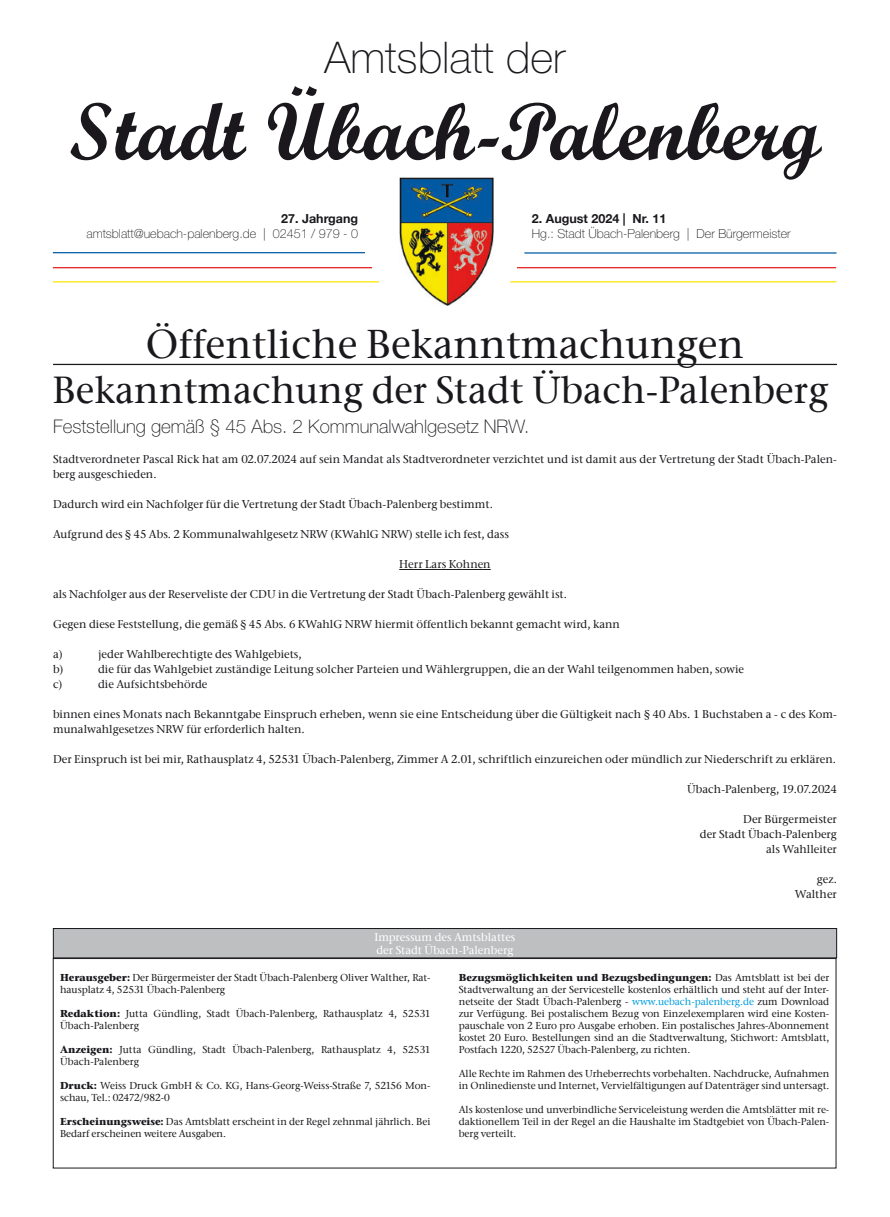
<style>
.page{position:relative;width:890px;height:1217px;background:#fff}
.page>*{position:absolute;margin:0;border:0;box-sizing:border-box;transform-origin:0 0}
.Titel{font:81.25px "Script MT Bold";color:#1a181c}
.Amtsblatt{font:100 43.75px "Helvetica Neue LT Pro";color:#1a181c}
.Kategorie{font:500 40px "Stone Serif ITC";color:#1a181c}
.Überschrift_1_2zeilig{font:500 37.5px "Stone Serif ITC";color:#1a181c}
.Überschrift_2{font:100 18.75px "Helvetica Neue LT Pro";color:#1a181c}
.Kopfzeile{font:100 12.5px "Helvetica Neue LT Pro";color:#1a181c}
.Kopfzeile-2{font:700 12.5px "Helvetica Neue";color:#1a181c}
.Text{font:500 11.25px/15px "Stone Serif ITC";color:#1a181c}
.Überschrift_1{font:500 11.25px "Stone Serif ITC";color:#fff}
.Text-2{font:500 10px/12px "Stone Serif ITC";letter-spacing:-.005em;color:#1a181c}
.s1{font-weight:700}
.s2{color:#009ddc}
</style>
<div class="page">
<hr style="left:53px;top:252px;width:312px;height:1px;background:#005ba4">
<hr style="left:53px;top:267px;width:319px;height:1px;background:#e31e1d">
<hr style="left:53px;top:281px;width:326px;height:1px;background:#f8e700">
<hr style="left:524px;top:252px;width:312px;height:1px;background:#005ba4">
<hr style="left:516px;top:267px;width:319px;height:1px;background:#e31e1d">
<hr style="left:510px;top:281px;width:326px;height:1px;background:#f8e700">
<img style="left:399px;top:178px;width:93px;height:127px">
<hr style="left:53px;top:364px;width:783px;height:1px;background:#1a181c">
<hr style="left:399px;top:569px;width:91px;height:1px;background:#1a181c">
<div style="left:53px;top:928px;width:783px;height:29px;background:#bebfc1"></div>
<div style="left:53px;top:928px;width:783px;height:30px;border:1px solid #1a181c"></div>
<div style="left:53px;top:958px;width:782px;height:210px;border:1px solid #1a181c"></div>
<p class="Amtsblatt" style="left:324px;top:32px;width:242px">Amtsblatt der</p>
<p class="Titel" style="left:69px;top:82px;width:753px">Stadt Übach-Palenberg</p>
<p class="Kopfzeile-2" style="left:531px;top:210px;width:136px">2. August 2024 | Nr. 11</p>
<p class="Kopfzeile" style="left:531px;top:226px;width:260px">Hg.: Stadt Übach-Palenberg | Der Bürgermeister</p>
<p class="Kopfzeile-2" style="left:281px;top:210px;width:78px">27. Jahrgang</p>
<p class="Kopfzeile" style="left:86px;top:226px;width:273px">amtsblatt@uebach-palenberg.de | 02451 / 979 - 0</p>
<p class="Kategorie" style="left:146px;top:319px;width:599px">Öffentliche Bekanntmachungen</p>
<p class="Überschrift_1_2zeilig" style="left:53px;top:366px;width:777px">Bekanntmachung der Stadt Übach-Palenberg</p>
<p class="Überschrift_2" style="left:53px;top:415px;width:477px">Feststellung gemäß § 45 Abs. 2 Kommunalwahlgesetz NRW.</p>
<p class="Text" style="left:53px;top:451px;width:785px">Stadtverordneter Pascal Rick hat am 02.07.2024 auf sein Mandat als Stadtverordneter verzichtet und ist damit aus der Vertretung der Stadt Übach-Palen&shy;berg ausgeschieden.</p>
<p class="Text" style="left:53px;top:496px;width:441px">Dadurch wird ein Nachfolger für die Vertretung der Stadt Übach-Palenberg bestimmt.</p>
<p class="Text" style="left:53px;top:526px;width:457px">Aufgrund des § 45 Abs. 2 Kommunalwahlgesetz NRW (KWahlG NRW) stelle ich fest, dass</p>
<p class="Text" style="left:399px;top:556px;width:93px">Herr Lars Kohnen</p>
<p class="Text" style="left:53px;top:586px;width:515px">als Nachfolger aus der Reserveliste der CDU in die Vertretung der Stadt Übach-Palenberg gewählt ist.</p>
<p class="Text" style="left:53px;top:616px;width:568px">Gegen diese Feststellung, die gemäß § 45 Abs. 6 KWahlG NRW hiermit öffentlich bekannt gemacht wird, kann</p>
<p class="Text" style="left:53px;top:646px;width:11px">a)</p>
<p class="Text" style="left:98px;top:646px;width:205px">jeder Wahlberechtigte des Wahlgebiets,</p>
<p class="Text" style="left:53px;top:661px;width:12px">b)</p>
<p class="Text" style="left:98px;top:661px;width:647px">die für das Wahlgebiet zuständige Leitung solcher Parteien und Wählergruppen, die an der Wahl teilgenommen haben, sowie</p>
<p class="Text" style="left:53px;top:676px;width:11px">c)</p>
<p class="Text" style="left:98px;top:676px;width:111px">die Aufsichtsbehörde</p>
<p class="Text" style="left:53px;top:706px;width:785px">binnen eines Monats nach Bekanntgabe Einspruch erheben, wenn sie eine Entscheidung über die Gültigkeit nach § 40 Abs. 1 Buchstaben a - c des Kom&shy;munalwahlgesetzes NRW für erforderlich halten.</p>
<p class="Text" style="left:53px;top:751px;width:784px">Der Einspruch ist bei mir, Rathausplatz 4, 52531 Übach-Palenberg, Zimmer A 2.01, schriftlich einzureichen oder mündlich zur Niederschrift zu erklären.</p>
<p class="Text" style="left:686px;top:781px;width:151px">Übach-Palenberg, 19.07.2024</p>
<p class="Text" style="left:742px;top:811px;width:95px">Der Bürgermeister</p>
<p class="Text" style="left:699px;top:826px;width:138px">der Stadt Übach-Palenberg</p>
<p class="Text" style="left:765px;top:841px;width:72px">als Wahlleiter</p>
<p class="Text" style="left:816px;top:871px;width:22px">gez.</p>
<p class="Text" style="left:794px;top:886px;width:44px">Walther</p>
<p class="Überschrift_1" style="left:374px;top:929px;width:142px">Impressum des Amtsblattes</p>
<p class="Überschrift_1" style="left:376px;top:943px;width:138px">der Stadt Übach-Palenberg</p>
<p class="Text-2" style="left:60px;top:970px;width:372px"><span class="s1">Herausgeber:</span> Der Bürgermeister der Stadt Übach-Palenberg Oliver Walther, Rat&shy;hausplatz 4, 52531 Übach-Palenberg</p>
<p class="Text-2" style="left:60px;top:1006px;width:372px"><span class="s1">Redaktion:</span> Jutta Gündling, Stadt Übach-Palenberg, Rathausplatz 4, 52531<br>Übach-Palenberg</p>
<p class="Text-2" style="left:60px;top:1042px;width:371px"><span class="s1">Anzeigen:</span> Jutta Gündling, Stadt Übach-Palenberg, Rathausplatz 4, 52531<br>Übach-Palenberg</p>
<p class="Text-2" style="left:60px;top:1078px;width:372px"><span class="s1">Druck:</span> Weiss Druck GmbH &amp; Co. KG, Hans-Georg-Weiss-Straße 7, 52156 Mon&shy;schau, Tel.: 02472/982-0</p>
<p class="Text-2" style="left:60px;top:1114px;width:371px"><span class="s1">Erscheinungsweise:</span> Das Amtsblatt erscheint in der Regel zehnmal jährlich. Bei<br>Bedarf erscheinen weitere Ausgaben.</p>
<p class="Text-2" style="left:458px;top:970px;width:372px;text-align:justify"><span class="s1">Bezugsmöglichkeiten und Bezugsbedingungen:</span> Das Amtsblatt ist bei der Stadtverwaltung an der Servicestelle kostenlos erhältlich und steht auf der Inter&shy;netseite der Stadt Übach-Palenberg - <span class="s2">www.uebach-palenberg.de</span> zum Download zur Verfügung. Bei postalischem Bezug von Einzelexemplaren wird eine Kosten&shy;pauschale von 2 Euro pro Ausgabe erhoben. Ein postalisches Jahres-Abonnement kostet 20 Euro. Bestellungen sind an die Stadtverwaltung, Stichwort: Amtsblatt, Postfach 1220, 52527 Übach-Palenberg, zu richten.</p>
<p class="Text-2" style="left:458px;top:1066px;width:372px">Alle Rechte im Rahmen des Urheberrechts vorbehalten. Nachdrucke, Aufnahmen in Onlinedienste und Internet, Vervielfältigungen auf Datenträger sind untersagt.</p>
<p class="Text-2" style="left:458px;top:1102px;width:372px;text-align:justify">Als kostenlose und unverbindliche Serviceleistung werden die Amtsblätter mit re&shy;daktionellem Teil in der Regel an die Haushalte im Stadtgebiet von Übach-Palen&shy;berg verteilt.</p>
</div>
